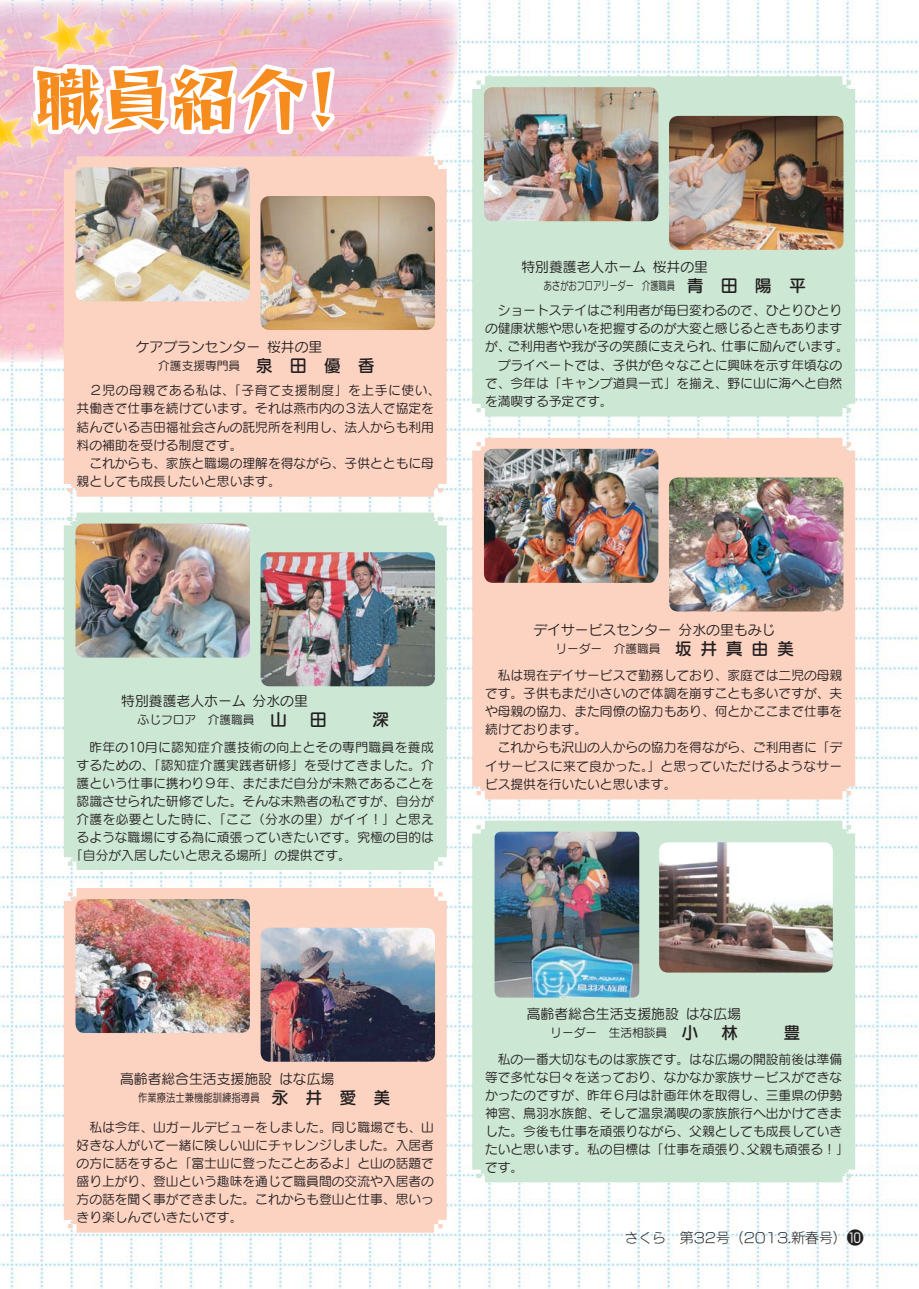
<style>
.page{position:relative;width:919px;height:1289px;background:#fff}
.page>*{position:absolute;margin:0;border:0;box-sizing:border-box;transform-origin:0 0}
.t1{font:68.1px "Reggae Std B 90 msp RKSJ H";color:#f68b1e}
.t2{font:16.95px "Seurat Pro DB 90 msp RKSJ V";letter-spacing:1em;color:#231f20}
.t3{font:13.8px "Seurat Pro M 90 msp RKSJ V";color:#231f20}
.t4{font:13.8px "New Rodin Pro L 90 msp RKSJ H";color:#231f20}
.t5{font:12.75px/18.1px "Seurat Pro M 90 msp RKSJ V";color:#231f20;text-align:justify}
.t6{font:12.75px "Seurat Pro M 90 msp RKSJ V";letter-spacing:.02em;color:#231f20}
.t7{font:12.75px "Seurat Pro M 90 msp RKSJ V";letter-spacing:.025em;color:#231f20}
.t8{font:12.75px "Seurat Pro M 90 msp RKSJ V";letter-spacing:.03em;color:#231f20}
.t9{font:11.7px "Seurat Pro M 90 msp RKSJ V";color:#231f20}
.t10{font:11.7px "Seurat Pro M 90 msp RKSJ V";color:#231f20;scale:.7 1}
.t11{font:11.7px "Seurat Pro M 90 msp RKSJ V";color:#231f20;scale:.8 1}
</style>
<div class="page">
<img style="left:0;top:0;width:918px;height:1288px">
<img style="left:0;top:0;width:306px;height:311px">
<img style="left:306px;top:0;width:153px;height:208px">
<img style="left:0;top:311px;width:64px;height:51px">
<div style="left:472px;top:76px;width:383px;height:340px;background:#cce7d3"></div>
<div style="left:472px;top:438px;width:383px;height:361px;background:#fcd2c1"></div>
<div style="left:472px;top:820px;width:383px;height:362px;background:#cce7d3"></div>
<img style="left:484px;top:87px;width:174px;height:134px;border-radius:9px">
<img style="left:484px;top:449px;width:174px;height:134px;border-radius:9px">
<img style="left:494px;top:831px;width:145px;height:166px;border-radius:6px">
<img style="left:669px;top:116px;width:174px;height:134px;border-radius:9px">
<img style="left:669px;top:477px;width:174px;height:134px;border-radius:9px">
<img style="left:659px;top:842px;width:173px;height:130px;border-radius:9px">
<div style="left:64px;top:512px;width:382px;height:358px;background:#cce7d3"></div>
<div style="left:64px;top:888px;width:382px;height:344px;background:#fcd2c1"></div>
<img style="left:75px;top:523px;width:175px;height:134px;border-radius:9px">
<img style="left:75px;top:899px;width:175px;height:134px;border-radius:9px">
<img style="left:260px;top:552px;width:175px;height:134px;border-radius:9px">
<img style="left:260px;top:927px;width:175px;height:134px;border-radius:9px">
<div style="left:64px;top:156px;width:382px;height:340px;background:#fcd2c1"></div>
<img style="left:75px;top:167px;width:175px;height:134px;border-radius:9px">
<img style="left:260px;top:196px;width:175px;height:134px;border-radius:9px">
<img style="left:0;top:12px;width:28px;height:62px">
<img style="left:0;top:58px;width:4px;height:12px">
<img style="left:0;top:39px;width:6px;height:19px">
<img style="left:0;top:84px;width:32px;height:84px">
<img style="left:16px;top:143px;width:56px;height:24px">
<img style="left:0;top:103px;width:48px;height:60px">
<img style="left:1px;top:117px;width:19px;height:31px">
<img style="left:20px;top:117px;width:24px;height:31px">
<img style="left:18px;top:0;width:77px;height:69px">
<img style="left:39px;top:13px;width:25px;height:46px">
<img style="left:91px;top:2px;width:44px;height:57px">
<img style="left:64px;top:9px;width:47px;height:50px">
<svg style="left:32px;top:59px;width:310px;height:84px"></svg>
<img style="left:65px;top:22px;width:18px;height:31px">
<img style="left:107px;top:28px;width:6px;height:20px">
<img style="left:83px;top:22px;width:24px;height:32px">
<svg style="left:846px;top:1229px;width:17px;height:16px"></svg>
<h1 class="t1" style="left:34px;top:74px;width:325px">職員紹介！</h1>
<p class="t3" style="left:136px;top:342px;width:188px">ケアプランセンター　桜井の里</p>
<p class="t9" style="left:158px;top:361px;width:83px">介護支援専門員</p>
<h2 class="t2" style="left:256px;top:359px;width:121px">泉田優香</h2>
<p class="t5" style="left:77px;top:383px;width:365px;text-align:left;text-indent:13px">２児の母親である私は、「子育て支援制度」を上手に使い、共働きで仕事を続けています。それは燕市内の３法人で協定を結んでいる吉田福祉会さんの託児所を利用し、法人からも利用料の補助を受ける制度です。</p>
<p class="t5" style="left:77px;top:455px;width:359px;text-indent:13px">これからも、家族と職場の理解を得ながら、子供とともに母親としても成長したいと思います。</p>
<p class="t3" style="left:521px;top:261px;width:188px">特別養護老人ホーム　桜井の里</p>
<p class="t10" style="left:544px;top:281px;width:189px">あさがおフロアリーダー　介護職員</p>
<h2 class="t2" style="left:686px;top:279px;width:121px">青田陽平</h2>
<p class="t5" style="left:497px;top:303px;width:346px">ショートステイはご利用者が毎日変わるので、ひとりひとり</p>
<p class="t5" style="left:485px;top:321px;width:359px">の健康状態や思いを把握するのが大変と感じるときもあります</p>
<p class="t5" style="left:485px;top:339px;width:365px">が、ご利用者や我が子の笑顔に支えられ、仕事に励んでいます。</p>
<p class="t5" style="left:497px;top:357px;width:346px">プライベートでは、子供が色々なことに興味を示す年頃なの</p>
<p class="t5" style="left:485px;top:375px;width:359px">で、今年は「キャンプ道具一式」を揃え、野に山に海へと自然</p>
<p class="t5" style="left:485px;top:393px;width:129px">を満喫する予定です。</p>
<p class="t3" style="left:121px;top:695px;width:188px">特別養護老人ホーム　分水の里</p>
<p class="t9" style="left:138px;top:715px;width:118px">ふじフロア　介護職員</p>
<h2 class="t2" style="left:270px;top:713px;width:19px">山</h2>
<h2 class="t2" style="left:310px;top:713px;width:41px">田　</h2>
<h2 class="t2" style="left:372px;top:713px;width:19px">深</h2>
<p class="t8" style="left:89px;top:742px;width:346px">昨年の10月に認知症介護技術の向上とその専門職員を養成</p>
<p class="t6" style="left:77px;top:760px;width:359px">するための、「認知症介護実践者研修」を受けてきました。介</p>
<p class="t5" style="left:77px;top:776px;width:359px">護という仕事に携わり９年、まだまだ自分が未熟であることを</p>
<p class="t5" style="left:77px;top:794px;width:359px">認識させられた研修でした。そんな未熟者の私ですが、自分が</p>
<p class="t7" style="left:77px;top:814px;width:359px">介護を必要とした時に、「ここ（分水の里）がイイ！」と思え</p>
<p class="t5" style="left:77px;top:830px;width:359px">るような職場にする為に頑張っていきたいです。究極の目的は</p>
<p class="t5" style="left:70px;top:848px;width:282px">「自分が入居したいと思える場所」の提供です。</p>
<p class="t3" style="left:533px;top:624px;width:243px">デイサービスセンター　分水の里もみじ</p>
<p class="t9" style="left:555px;top:644px;width:107px">リーダー　介護職員</p>
<h2 class="t2" style="left:674px;top:642px;width:121px">坂井真由美</h2>
<p class="t5" style="left:485px;top:668px;width:359px;text-indent:13px">私は現在デイサービスで勤務しており、家庭では二児の母親です。子供もまだ小さいので体調を崩すことも多いですが、夫や母親の協力、また同僚の協力もあり、何とかここまで仕事を続けております。</p>
<p class="t5" style="left:485px;top:740px;width:359px;text-indent:13px">これからも沢山の人からの協力を得ながら、ご利用者に「デイサービスに来て良かった。」と思っていただけるようなサービス提供を行いたいと思います。</p>
<p class="t3" style="left:120px;top:1073px;width:216px">高齢者総合生活支援施設　はな広場</p>
<p class="t11" style="left:138px;top:1093px;width:154px">作業療法士兼機能訓練指導員</p>
<h2 class="t2" style="left:271px;top:1091px;width:121px">永井愛美</h2>
<p class="t5" style="left:77px;top:1119px;width:359px;text-indent:13px">私は今年、山ガールデビューをしました。同じ職場でも、山好きな人がいて一緒に険しい山にチャレンジしました。入居者の方に話をすると「富士山に登ったことあるよ」と山の話題で盛り上がり、登山という趣味を通じて職員間の交流や入居者の方の話を聞く事ができました。これからも登山と仕事、思いっきり楽しんでいきたいです。</p>
<p class="t3" style="left:526px;top:1008px;width:216px">高齢者総合生活支援施設　はな広場</p>
<p class="t9" style="left:550px;top:1028px;width:118px">リーダー　生活相談員</p>
<h2 class="t2" style="left:681px;top:1026px;width:19px">小</h2>
<h2 class="t2" style="left:721px;top:1026px;width:41px">林　</h2>
<h2 class="t2" style="left:783px;top:1026px;width:19px">豊</h2>
<p class="t5" style="left:485px;top:1051px;width:365px;text-align:left;text-indent:13px">私の一番大切なものは家族です。はな広場の開設前後は準備等で多忙な日々を送っており、なかなか家族サービスができなかったのですが、昨年６月は計画年休を取得し、三重県の伊勢神宮、鳥羽水族館、そして温泉満喫の家族旅行へ出かけてきました。今後も仕事を頑張りながら、父親としても成長していきたいと思います。私の目標は「仕事を頑張り、父親も頑張る！」です。</p>
<p class="t4" style="left:624px;top:1232px;width:223px">さくら　第32号（2013.新春号）</p>
</div>
